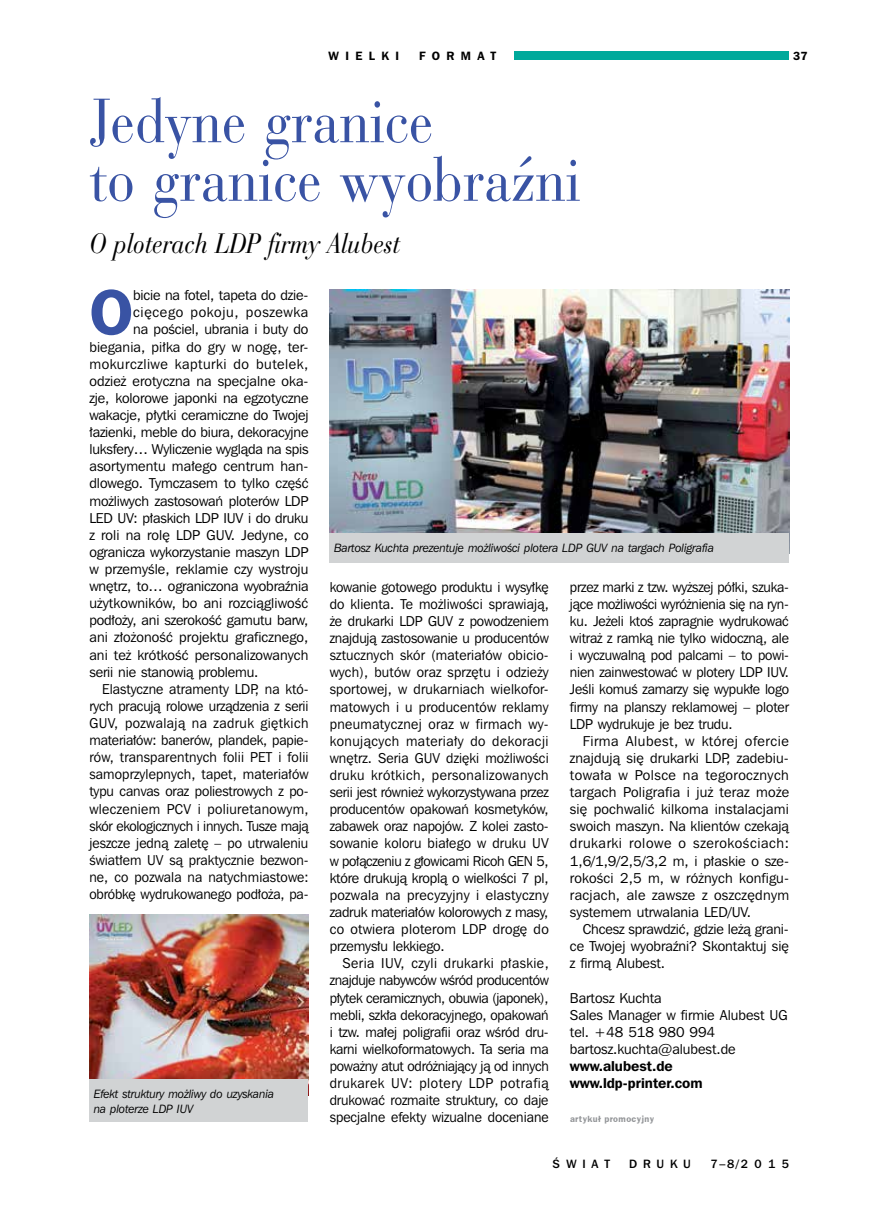
<style>
.page{position:relative;width:872px;height:1217px;background:#fff}
.page>*{position:absolute;margin:0;border:0;box-sizing:border-box;transform-origin:0 0}
.t1{font:63.6px "Frnk Goth ITC Dm PL";color:#3953a4}
.t2{font:60px/58.5px "Parma";color:#3953a4}
.t3{font:italic 27px "Parma";letter-spacing:-.01em;color:#000}
.t4{font:14.25px/17.1px "Frnk Goth ITC Bk PL";color:#000;text-align:justify}
.t5{font:14.25px "Frnk Goth ITC Bk PL";letter-spacing:-.02em;color:#000}
.t6{font:14.25px/17.1px "Frnk Goth ITC Dm PL";color:#000}
.t7{font:14.25px "Frnk Goth ITC Bk PL";letter-spacing:.035em;color:#000}
.t8{font:14.25px "Frnk Goth ITC Bk PL";letter-spacing:.03em;color:#000}
.t9{font:14.25px "Frnk Goth ITC Bk PL";letter-spacing:.025em;color:#000}
.t10{font:14.25px "Frnk Goth ITC Bk PL";letter-spacing:.045em;color:#000}
.t11{font:italic 12px/14.4px "Frnk Goth ITC Bk PL";letter-spacing:-.01em;color:#000}
.t12{font:12px "Frnk Goth ITC Md PL";letter-spacing:.49em;color:#000}
.t13{font:12px "Frnk Goth ITC Dm PL";letter-spacing:.53em;color:#000}
.t14{font:12px "P Franklin Demi A";color:#000}
.t15{font:700 9px "Frankfurt Gothic";letter-spacing:.05em;color:#939598}
</style>
<div class="page">
<div style="left:330px;top:51px;width:459px;height:8px;background:#00a99b"></div>
<div style="left:328px;top:50px;width:185px;height:29px;background:#fff"></div>
<img style="left:330px;top:289px;width:459px;height:243px">
<img style="left:89px;top:914px;width:219px;height:165px">
<div style="left:330px;top:532px;width:459px;height:30px;background:#d1d3d4"></div>
<div style="left:89px;top:1079px;width:219px;height:42px;background:#d1d3d4"></div>
<p class="t13" style="left:328px;top:48px;width:72px">WIELKI</p>
<p class="t13" style="left:419px;top:48px;width:79px">FORMAT</p>
<h2 class="t2" style="left:89px;top:92px;width:493px">Jedyne granice<br>to granice wyobraźni</h2>
<h3 class="t3" style="left:89px;top:226px;width:312px">O ploterach LDP firmy Alubest</h3>
<p class="t14" style="left:793px;top:49px;width:16px">37</p>
<h1 class="t1" style="left:89px;top:272px;width:45px">O</h1>
<p class="t4" style="left:133px;top:286px;width:177px">bicie na fotel, tapeta do dzie-</p>
<p class="t10" style="left:133px;top:303px;width:177px">cięcego pokoju, poszewka</p>
<p class="t4" style="left:133px;top:320px;width:177px">na pościel, ubrania i buty do</p>
<p class="t4" style="left:89px;top:338px;width:220px">biegania, piłka do gry w nogę, ter-</p>
<p class="t7" style="left:89px;top:355px;width:220px">mokurczliwe kapturki do butelek,</p>
<p class="t4" style="left:89px;top:372px;width:220px">odzież erotyczna na specjalne oka-</p>
<p class="t4" style="left:89px;top:389px;width:220px">zje, kolorowe japonki na egzotyczne</p>
<p class="t4" style="left:89px;top:406px;width:221px">wakacje, płytki ceramiczne do Twojej</p>
<p class="t4" style="left:89px;top:423px;width:221px">łazienki, meble do biura, dekoracyjne</p>
<p class="t4" style="left:89px;top:440px;width:221px">luksfery… Wyliczenie wygląda na spis</p>
<p class="t4" style="left:89px;top:457px;width:220px">asortymentu małego centrum han-</p>
<p class="t4" style="left:89px;top:474px;width:220px">dlowego. Tymczasem to tylko część</p>
<p class="t4" style="left:89px;top:491px;width:221px">możliwych zastosowań ploterów LDP</p>
<p class="t4" style="left:89px;top:509px;width:221px">LED UV: płaskich LDP IUV i do druku</p>
<p class="t4" style="left:89px;top:526px;width:221px">z roli na rolę LDP GUV. Jedyne, co</p>
<p class="t4" style="left:89px;top:543px;width:221px">ogranicza wykorzystanie maszyn LDP</p>
<p class="t4" style="left:89px;top:560px;width:221px">w przemyśle, reklamie czy wystroju</p>
<p class="t4" style="left:89px;top:577px;width:221px">wnętrz, to… ograniczona wyobraźnia</p>
<p class="t4" style="left:89px;top:594px;width:220px">użytkowników, bo ani rozciągliwość</p>
<p class="t4" style="left:89px;top:611px;width:221px">podłoży, ani szerokość gamutu barw,</p>
<p class="t4" style="left:89px;top:628px;width:221px">ani złożoność projektu graficznego,</p>
<p class="t4" style="left:89px;top:645px;width:220px">ani też krótkość personalizowanych</p>
<p class="t4" style="left:89px;top:662px;width:170px">serii nie stanowią problemu.</p>
<p class="t4" style="left:102px;top:680px;width:208px">Elastyczne atramenty LDP, na któ-</p>
<p class="t4" style="left:89px;top:697px;width:221px">rych pracują rolowe urządzenia z serii</p>
<p class="t8" style="left:89px;top:714px;width:221px">GUV, pozwalają na zadruk giętkich</p>
<p class="t4" style="left:89px;top:731px;width:221px">materiałów: banerów, plandek, papie-</p>
<p class="t4" style="left:89px;top:748px;width:221px">rów, transparentnych folii PET i folii</p>
<p class="t4" style="left:89px;top:765px;width:221px">samoprzylepnych, tapet, materiałów</p>
<p class="t4" style="left:89px;top:782px;width:221px">typu canvas oraz poliestrowych z po-</p>
<p class="t9" style="left:89px;top:799px;width:221px">wleczeniem PCV i poliuretanowym,</p>
<p class="t5" style="left:89px;top:816px;width:221px">skór ekologicznych i innych. Tusze mają</p>
<p class="t4" style="left:89px;top:833px;width:220px">jeszcze jedną zaletę – po utrwaleniu</p>
<p class="t4" style="left:89px;top:851px;width:221px">światłem UV są praktycznie bezwon-</p>
<p class="t4" style="left:89px;top:868px;width:221px">ne, co pozwala na natychmiastowe:</p>
<p class="t4" style="left:89px;top:885px;width:221px">obróbkę wydrukowanego podłoża, pa-</p>
<p class="t11" style="left:94px;top:1086px;width:182px">Efekt struktury możliwy do uzyskania na ploterze LDP IUV</p>
<p class="t11" style="left:334px;top:540px;width:381px">Bartosz Kuchta prezentuje możliwości plotera LDP GUV na targach Poligrafia</p>
<p class="t4" style="left:330px;top:578px;width:221px">kowanie gotowego produktu i wysyłkę do klienta. Te możliwości sprawiają, że drukarki LDP GUV z powodzeniem znajdują zastosowanie u producentów sztucznych skór (materiałów obicio&shy;wych), butów oraz sprzętu i odzieży sportowej, w drukarniach wielkofor&shy;matowych i u producentów reklamy pneumatycznej oraz w firmach wy&shy;konujących materiały do dekoracji wnętrz. Seria GUV dzięki możliwości druku krótkich, personalizowanych serii jest również wykorzystywana przez producentów opakowań kosmetyków, zabawek oraz napojów. Z kolei zasto&shy;sowanie koloru białego w druku UV w połączeniu z głowicami Ricoh GEN 5, które drukują kroplą o wielkości 7 pl, pozwala na precyzyjny i elastyczny zadruk materiałów kolorowych z masy, co otwiera ploterom LDP drogę do przemysłu lekkiego.</p>
<p class="t4" style="left:330px;top:954px;width:221px;text-indent:13px">Seria IUV, czyli drukarki płaskie, znajduje nabywców wśród producentów płytek ceramicznych, obuwia (japonek), mebli, szkła dekoracyjnego, opakowań i tzw. małej poligrafii oraz wśród dru&shy;karni wielkoformatowych. Ta seria ma poważny atut odróżniający ją od innych drukarek UV: plotery LDP potrafią drukować rozmaite struktury, co daje specjalne efekty wizualne doceniane</p>
<p class="t4" style="left:570px;top:578px;width:221px">przez marki z tzw. wyższej półki, szuka&shy;jące możliwości wyróżnienia się na ryn&shy;ku. Jeżeli ktoś zapragnie wydrukować witraż z ramką nie tylko widoczną, ale i wyczuwalną pod palcami – to powi&shy;nien zainwestować w plotery LDP IUV.<br>Jeśli komuś zamarzy się wypukłe logo firmy na planszy reklamowej – ploter LDP wydrukuje je bez trudu.</p>
<p class="t4" style="left:570px;top:731px;width:221px;text-indent:13px">Firma Alubest, w której ofercie znajdują się drukarki LDP, zadebiu&shy;towała w Polsce na tegorocznych targach Poligrafia i już teraz może się pochwalić kilkoma instalacjami swoich maszyn. Na klientów czekają drukarki rolowe o szerokościach:<br>1,6/1,9/2,5/3,2 m, i płaskie o sze&shy;rokości 2,5 m, w różnych konfigu&shy;racjach, ale zawsze z oszczędnym systemem utrwalania LED/UV.</p>
<p class="t4" style="left:570px;top:920px;width:221px;text-indent:13px">Chcesz sprawdzić, gdzie leżą grani&shy;ce Twojej wyobraźni? Skontaktuj się z firmą Alubest.</p>
<p class="t4" style="left:570px;top:988px;width:219px;text-align:left">Bartosz Kuchta<br>Sales Manager w firmie Alubest UG tel. +48 518 980 994 bartosz.kuchta@alubest.de</p>
<p class="t6" style="left:570px;top:1056px;width:134px">www.alubest.de www.ldp-printer.com</p>
<p class="t15" style="left:570px;top:1113px;width:86px">artykuł promocyjny</p>
<p class="t12" style="left:552px;top:1155px;width:59px">ŚWIAT</p>
<p class="t12" style="left:629px;top:1155px;width:63px">DRUKU</p>
<p class="t12" style="left:710px;top:1155px;width:80px">7–8/2 0 1 5</p>
</div>
